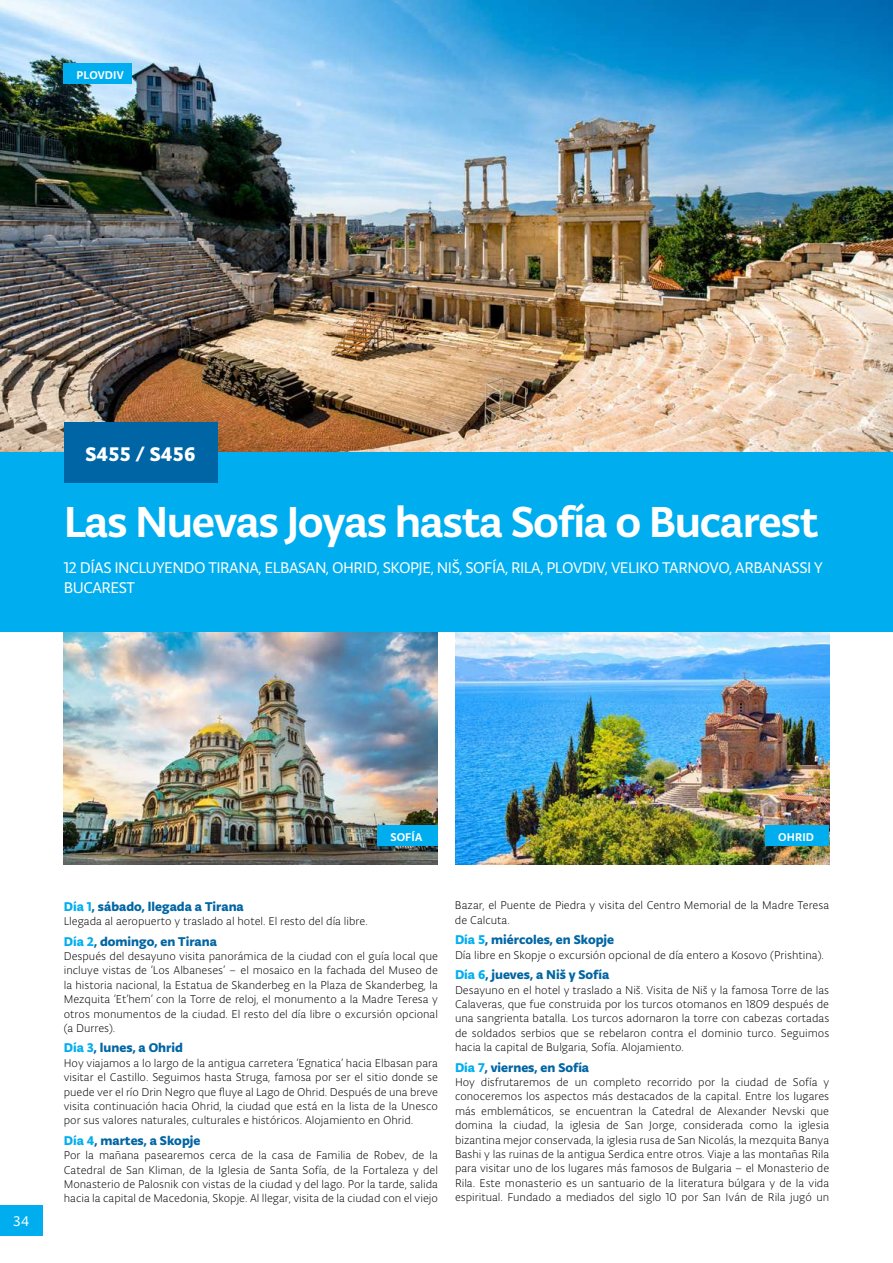
<style>
.page{position:relative;width:893px;height:1263px;background:#fff}
.page>*{position:absolute;margin:0;border:0;box-sizing:border-box;transform-origin:0 0}
.t1{font:500 46.2px "Typonine Sans Pro";letter-spacing:-.03em;color:#fff}
.t2{font:700 21px "Typonine Sans Pro";letter-spacing:.01em;color:#fff}
.t3{font:16.5px/19.5px "Typonine Sans Pro";letter-spacing:-.03em;color:#fff}
.t4{font:15px "Typonine Sans Pro Normal";color:#fff}
.t5{font:700 13.5px "Typonine Sans Pro";color:#0065a4}
.t6{font:300 12px/14.4px "Typonine Sans Pro";color:#000;text-align:justify}
.t7{font:500 12px "Typonine Sans Pro";letter-spacing:.01em;color:#fff}
.s1{color:#00aeef}
</style>
<div class="page">
<div style="left:0;top:1205px;width:43px;height:30px;background:#00aeef"></div>
<img style="left:0;top:0;width:893px;height:452px">
<div style="left:64px;top:64px;width:68px;height:20px;background:#00aeef"></div>
<div style="left:0;top:452px;width:893px;height:180px;background:#00aeef"></div>
<div style="left:64px;top:422px;width:153px;height:61px;background:#0065a4"></div>
<img style="left:64px;top:632px;width:374px;height:232px">
<img style="left:455px;top:632px;width:374px;height:232px">
<div style="left:378px;top:826px;width:60px;height:20px;background:#00aeef"></div>
<div style="left:765px;top:826px;width:64px;height:20px;background:#00aeef"></div>
<p class="t7" style="left:77px;top:68px;width:49px">PLOVDIV</p>
<h2 class="t2" style="left:85px;top:441px;width:112px">S455 / S456</h2>
<h1 class="t1" style="left:64px;top:494px;width:756px">Las Nuevas Joyas hasta Sofía o Bucarest</h1>
<h3 class="t3" style="left:64px;top:558px;width:761px">12 DÍAS INCLUYENDO TIRANA, ELBASAN, OHRID, SKOPJE, NIŠ, SOFÍA, RILA, PLOVDIV, VELIKO TARNOVO, ARBANASSI Y<br>BUCAREST</h3>
<p class="t4" style="left:13px;top:1213px;width:18px">34</p>
<p class="t7" style="left:390px;top:829px;width:33px">SOFÍA</p>
<p class="t7" style="left:778px;top:829px;width:37px">OHRID</p>
<p class="t5" style="left:64px;top:898px;width:182px"><span class="s1">Día 1</span>, sábado, llegada a Tirana</p>
<p class="t6" style="left:64px;top:914px;width:305px">Llegada al aeropuerto y traslado al hotel. El resto del día libre.</p>
<p class="t5" style="left:64px;top:933px;width:155px"><span class="s1">Día 2</span>, domingo, en Tirana</p>
<p class="t6" style="left:64px;top:949px;width:376px">Después del desayuno visita panorámica de la ciudad con el guía local que incluye vistas de ‘Los Albaneses’ – el mosaico en la fachada del Museo de la historia nacional, la Estatua de Skanderbeg en la Plaza de Skanderbeg, la Mezquita ‘Et’hem’ con la Torre de reloj, el monumento a la Madre Teresa y otros monumentos de la ciudad. El resto del día libre o excursión opcional (a Durres).</p>
<p class="t5" style="left:64px;top:1040px;width:121px"><span class="s1">Día 3</span>, lunes, a Ohrid</p>
<p class="t6" style="left:64px;top:1055px;width:376px">Hoy viajamos a lo largo de la antigua carretera ‘Egnatica’ hacia Elbasan para visitar el Castillo. Seguimos hasta Struga, famosa por ser el sitio donde se puede ver el río Drin Negro que fluye al Lago de Ohrid. Después de una breve visita continuación hacia Ohrid, la ciudad que está en la lista de la Unesco por sus valores naturales, culturales e históricos. Alojamiento en Ohrid.</p>
<p class="t5" style="left:64px;top:1132px;width:138px"><span class="s1">Día 4</span>, martes, a Skopje</p>
<p class="t6" style="left:64px;top:1148px;width:376px">Por la mañana pasearemos cerca de la casa de Familia de Robev, de la Catedral de San Kliman, de la Iglesia de Santa Sofía, de la Fortaleza y del Monasterio de Palosnik con vistas de la ciudad y del lago. Por la tarde, salida hacia la capital de Macedonia, Skopje. Al llegar, visita de la ciudad con el viejo</p>
<p class="t6" style="left:455px;top:898px;width:376px">Bazar, el Puente de Piedra y visita del Centro Memorial de la Madre Teresa de Calcuta.</p>
<p class="t5" style="left:455px;top:932px;width:161px"><span class="s1">Día 5</span>, miércoles, en Skopje</p>
<p class="t6" style="left:455px;top:947px;width:370px">Día libre en Skopje o excursión opcional de día entero a Kosovo (Prishtina).</p>
<p class="t5" style="left:455px;top:966px;width:156px"><span class="s1">Día 6</span>, jueves, a Niš y Sofía</p>
<p class="t6" style="left:455px;top:982px;width:376px">Desayuno en el hotel y traslado a Niš. Visita de Niš y la famosa Torre de las Calaveras, que fue construida por los turcos otomanos en 1809 después de una sangrienta batalla. Los turcos adornaron la torre con cabezas cortadas de soldados serbios que se rebelaron contra el dominio turco. Seguimos hacia la capital de Bulgaria, Sofía. Alojamiento.</p>
<p class="t5" style="left:455px;top:1059px;width:136px"><span class="s1">Día 7</span>, viernes, en Sofía</p>
<p class="t6" style="left:455px;top:1075px;width:376px">Hoy disfrutaremos de un completo recorrido por la ciudad de Sofía y conoceremos los aspectos más destacados de la capital. Entre los lugares más emblemáticos, se encuentran la Catedral de Alexander Nevski que domina la ciudad, la iglesia de San Jorge, considerada como la iglesia bizantina mejor conservada, la iglesia rusa de San Nicolás, la mezquita Banya Bashi y las ruinas de la antigua Serdica entre otros. Viaje a las montañas Rila para visitar uno de los lugares más famosos de Bulgaria – el Monasterio de Rila. Este monasterio es un santuario de la literatura búlgara y de la vida espiritual. Fundado a mediados del siglo 10 por San Iván de Rila jugó un</p>
</div>
